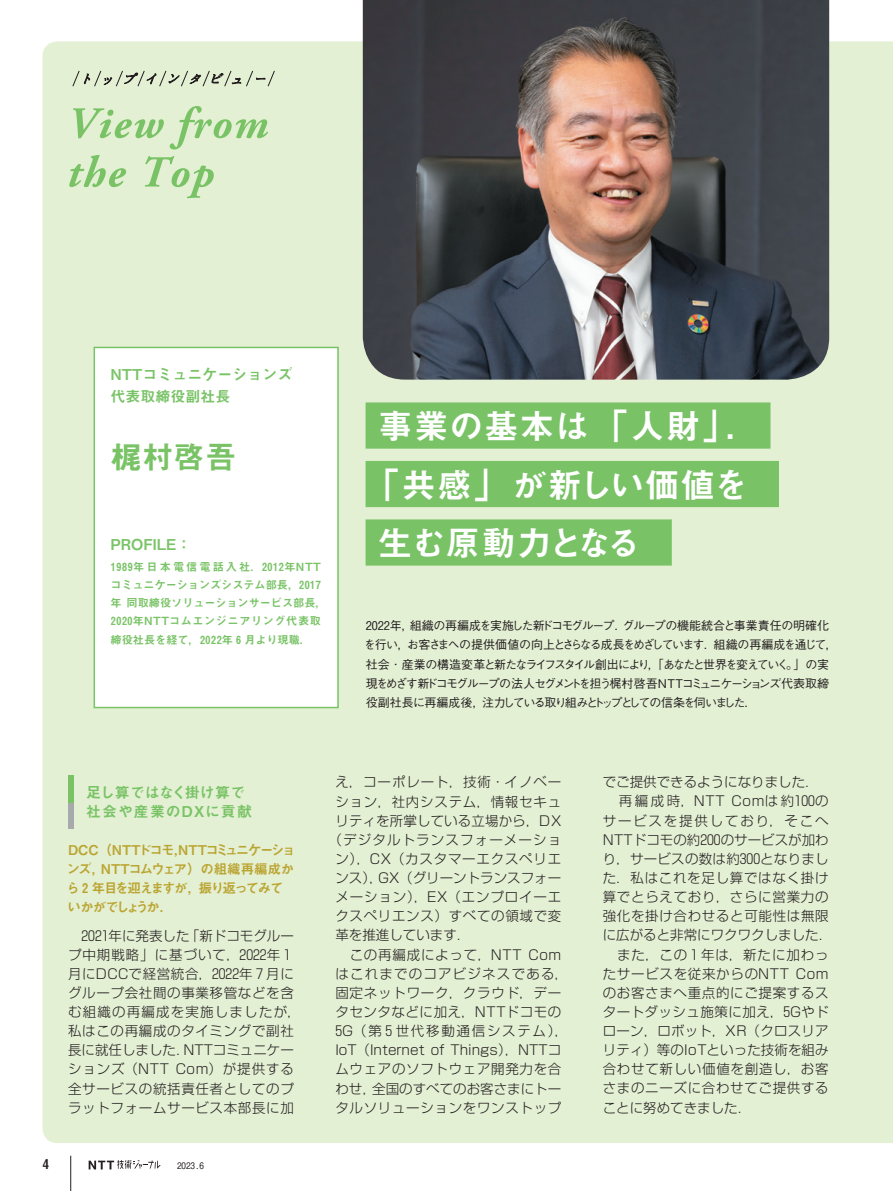
<style>
.page{position:relative;width:893px;height:1191px;background:#fff}
.page>*{position:absolute;margin:0;border:0;box-sizing:border-box;transform-origin:0 0}
.t1{font:34.5px "Midashi Go Pro MB31";letter-spacing:.01em;color:#fff}
.t2{font:34.5px "Midashi Go Pro MB31";letter-spacing:-.025em;color:#fff}
.t3{font:31.5px "Midashi Go Pro MB31";color:#79c366}
.t4{font:15px/22.4px "Midashi Go Pro MB31";color:#79c366}
.t5{font:15px/19.2px "Midashi Go Pro MB31";letter-spacing:.035em;color:#79c366}
.t6{font:300 13.5px/19.2px "Shin Go Pro";letter-spacing:.05em;color:#231f20}
.t7{font:300 13.5px "Shin Go Pro";color:#231f20}
.t8{font:13.5px/19.2px "Midashi Go Pro MB31";letter-spacing:-.11em;color:#bba532}
.t9{font:300 13.5px "Shin Go Pro";letter-spacing:.01em;color:#231f20}
.t10{font:300 13.5px "Shin Go Pro";letter-spacing:.125em;color:#231f20}
.t11{font:300 13.5px "Shin Go Pro";letter-spacing:.08em;color:#231f20}
.t12{font:300 13.5px "Shin Go Pro";letter-spacing:.09em;color:#231f20}
.t13{font:13.5px "Midashi Go Pr 6 MB31";color:#231f20}
.t14{font:500 12px/19.2px "Gothic BBB Pro";letter-spacing:-.11em;color:#231f20}
.t15{font:11.25px/18px "Midashi Go Pro MB31";letter-spacing:-.005em;color:#79c366}
.t16{font:500 9px "Gothic BBB Pr 6";color:#231f20}
</style>
<div class="page">
<div style="left:43px;top:41px;width:850px;height:1102px;background:#e4f0d4"></div>
<div style="left:68px;top:801px;width:6px;height:28px;background:#a8a9ad"></div>
<div style="left:68px;top:775px;width:6px;height:28px;background:#79c366"></div>
<img style="left:363px;top:0;width:466px;height:379px">
<svg style="left:73px;top:108px;width:91px;height:30px;background:#c1e1b0"></svg>
<svg style="left:170px;top:106px;width:98px;height:43px;background:#cbe5ba"></svg>
<svg style="left:69px;top:155px;width:57px;height:32px;background:#c0e0af"></svg>
<svg style="left:145px;top:156px;width:69px;height:42px;background:#c8e4b7"></svg>
<svg style="left:72px;top:70px;width:203px;height:17px;background:#c9d3bb"></svg>
<div style="left:94px;top:347px;width:245px;height:361px;background:#fff;border:2px solid #79c366"></div>
<div style="left:366px;top:402px;width:404px;height:46px;background:#79c366"></div>
<div style="left:366px;top:461px;width:413px;height:46px;background:#79c366"></div>
<div style="left:366px;top:519px;width:306px;height:46px;background:#79c366"></div>
<svg style="left:89px;top:1160px;width:72px;height:9px"></svg>
<hr style="left:70px;top:1155px;width:1px;height:36px;background:#231f20">
<p class="t4" style="left:111px;top:361px;width:183px">NTTコミュニケーションズ代表取締役副社長</p>
<h2 class="t3" style="left:111px;top:432px;width:128px">梶村啓吾</h2>
<p class="t4" style="left:111px;top:531px;width:82px">PROFILE：</p>
<p class="t15" style="left:110px;top:556px;width:218px">1989年日本電信電話入社．2012年NTTコミュニケーションズシステム部長，2017年 同取締役ソリューションサービス部長，<br>2020年NTTコムエンジニアリング代表取締役社長を経て，2022年 6 月より現職．</p>
<h1 class="t1" style="left:378px;top:398px;width:384px">事業の基本は「人財」．</h1>
<h1 class="t1" style="left:365px;top:457px;width:385px">「共感」が新しい価値を</h1>
<h1 class="t2" style="left:378px;top:515px;width:264px">生む原動力となる</h1>
<p class="t14" style="left:364px;top:614px;width:475px">2022年，組織の再編成を実施した新ドコモグループ．グループの機能統合と事業責任の明確化を行い，お客さまへの提供価値の向上とさらなる成長をめざしています．組織の再編成を通じて，社会・産業の構造変革と新たなライフスタイル創出により，「あなたと世界を変えていく。」の実現をめざす新ドコモグループの法人セグメントを担う梶村啓吾N TTコミュニケーションズ代表取締役副社長に再編成後，注力している取り組みとトップとしての信条を伺いました．</p>
<p class="t5" style="left:86px;top:780px;width:168px">足し算ではなく掛け算で社会や産業のDXに貢献</p>
<p class="t8" style="left:66px;top:838px;width:231px">DCC（NTTドコモ，NTTコミュニケーションズ，NTTコムウェア）の組織再編成から 2 年目を迎えますが，振り返ってみていかがでしょうか．</p>
<p class="t6" style="left:68px;top:924px;width:234px">　2021年に発表した「新ドコモグループ中期戦略」に基づいて，2022年 1月にDCCで経営統合，2022年 7 月にグループ会社間の事業移管などを含む組織の再編成を実施しましたが，私はこの再編成のタイミングで副社長に就任しました．NTTコミュニケーションズ（NTT Com）が提供する全サービスの統括責任者としてのプラットフォームサービス本部長に加</p>
<p class="t13" style="left:43px;top:1153px;width:8px">4</p>
<p class="t16" style="left:177px;top:1158px;width:29px">2023.6</p>
<p class="t6" style="left:335px;top:771px;width:227px">え，コーポレート，技術・イノベー</p>
<p class="t6" style="left:335px;top:790px;width:227px">ション，社内システム，情報セキュ</p>
<p class="t9" style="left:335px;top:809px;width:227px">リティを所掌している立場から，DX</p>
<p class="t11" style="left:329px;top:828px;width:234px">（デジタルトランスフォーメーショ</p>
<p class="t6" style="left:335px;top:847px;width:227px">ン），CX（カスタマーエクスペリエ</p>
<p class="t7" style="left:335px;top:867px;width:227px">ンス），GX（グリーントランスフォー</p>
<p class="t6" style="left:335px;top:885px;width:227px">メーション），EX（エンプロイーエ</p>
<p class="t6" style="left:335px;top:905px;width:227px">クスペリエンス）すべての領域で変</p>
<p class="t7" style="left:335px;top:924px;width:136px">革を推進しています．</p>
<p class="t6" style="left:335px;top:943px;width:227px">　この再編成によって，NTT Com</p>
<p class="t12" style="left:335px;top:962px;width:234px">はこれまでのコアビジネスである，</p>
<p class="t6" style="left:335px;top:981px;width:227px">固定ネットワーク，クラウド，デー</p>
<p class="t6" style="left:335px;top:1000px;width:227px">タセンタなどに加え，NTTドコモの</p>
<p class="t10" style="left:335px;top:1020px;width:234px">5G（第 5 世代移動通信システム），</p>
<p class="t7" style="left:335px;top:1039px;width:227px">IoT（Internet of Things），NTTコ</p>
<p class="t6" style="left:335px;top:1058px;width:227px">ムウェアのソフトウェア開発力を合</p>
<p class="t7" style="left:335px;top:1077px;width:227px">わせ，全国のすべてのお客さまにトー</p>
<p class="t6" style="left:335px;top:1096px;width:227px">タルソリューションをワンストップ</p>
<p class="t6" style="left:603px;top:771px;width:231px">でご提供できるようになりました．　再編成時，NTT Comは約100のサービスを提供しており，そこへ<br>NTTドコモの約200のサービスが加わり，サービスの数は約300となりました．私はこれを足し算ではなく掛け算でとらえており，さらに営業力の強化を掛け合わせると可能性は無限に広がると非常にワクワクしました．　また，この 1 年は，新たに加わったサービスを従来からのNTT Comのお客さまへ重点的にご提案するスタートダッシュ施策に加え，5Gやドローン，ロボット，XR（クロスリアリティ）等のIoTといった技術を組み合わせて新しい価値を創造し，お客さまのニーズに合わせてご提供することに努めてきました．</p>
</div>
